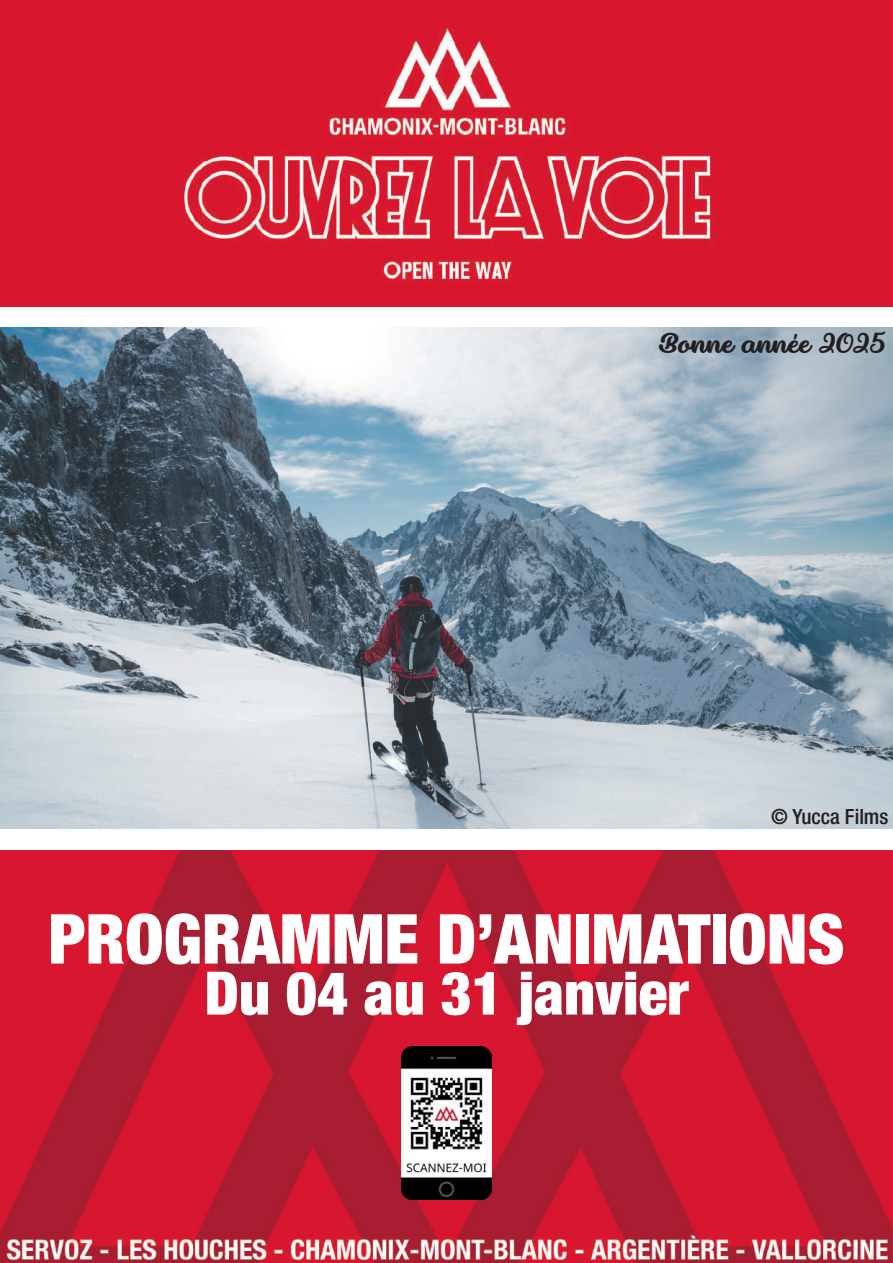
<style>
.page{position:relative;width:893px;height:1263px;background:#fff}
.page>*{position:absolute;margin:0;border:0;box-sizing:border-box;transform-origin:0 0}
.t1{font:900 condensed 69px "Helvetica Neue LT Std";color:#fff}
.t2{font:900 condensed 60px "Helvetica Neue LT Std";color:#fff}
.t3{font:27px "Dropthe Game";color:#231f20}
.t4{font:500 condensed 21px "Helvetica Neue LT Std";color:#231f20}
</style>
<div class="page">
<img style="left:0;top:0;width:893px;height:306px">
<img style="left:0;top:850px;width:893px;height:413px">
<img style="left:0;top:328px;width:893px;height:500px">
<img style="left:401px;top:1046px;width:91px;height:153px">
<p class="t3" style="left:659px;top:328px;width:228px">Bonne année 2025</p>
<p class="t4" style="left:771px;top:803px;width:119px">© Yucca Films</p>
<p class="t1" style="left:48px;top:896px;width:798px">PROGRAMME D’ANIMATIONS</p>
<p class="t2" style="left:204px;top:956px;width:485px">Du 04 au 31 janvier</p>
</div>
